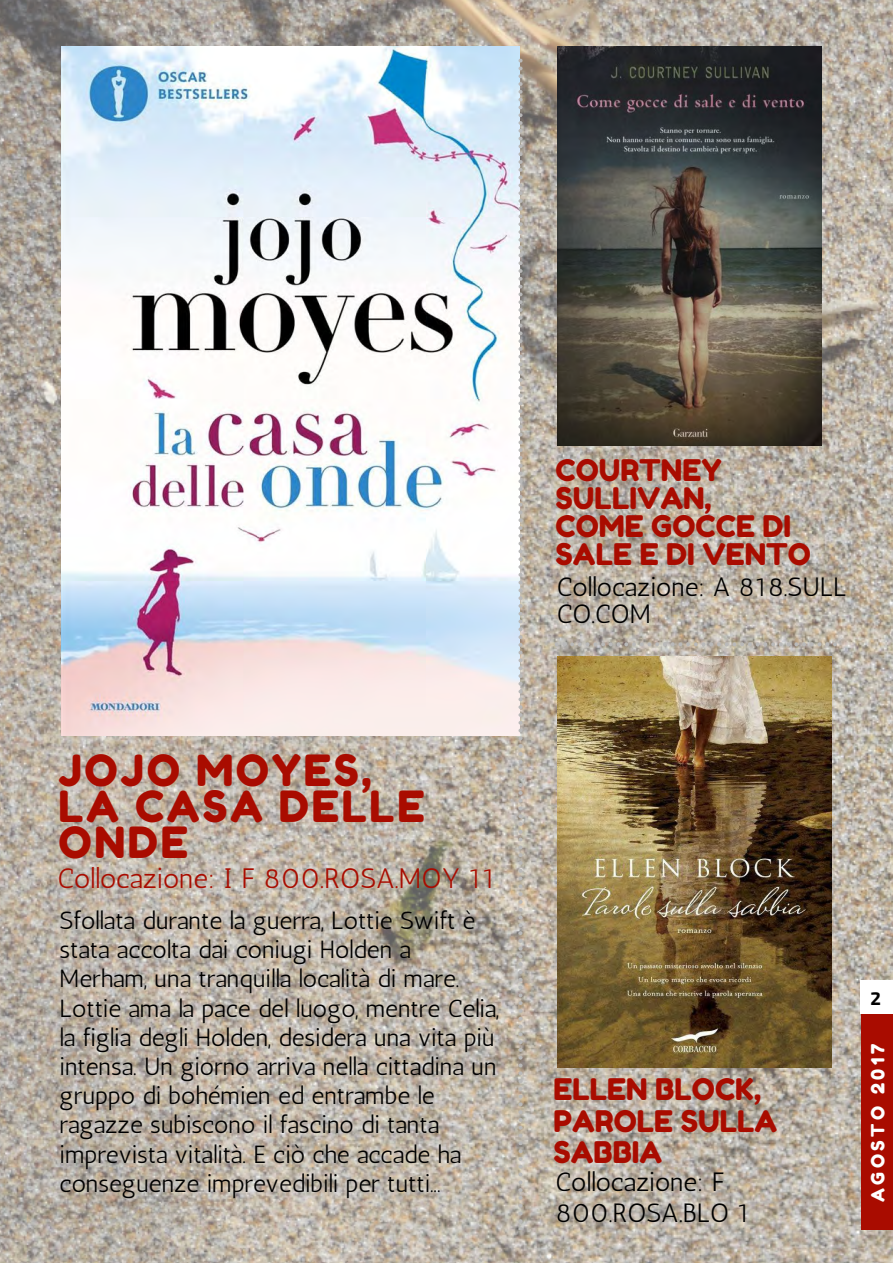
<style>
.page{position:relative;width:893px;height:1263px;background:#fff}
.page>*{position:absolute;margin:0;border:0;box-sizing:border-box;transform-origin:0 0}
.t1{font:42.9px/36px "Fredoka One";letter-spacing:.06em;color:#a90c00}
.t2{font:29.7px/28px "Fredoka One";color:#a90c00}
.t3{font:28.05px "Antic";color:#a90c00}
.t4{font:26.4px/27px "Antic";color:#000}
.t5{font:24.75px/29.2px "Antic";color:#000}
.t6{font:18.15px "Fredoka One";letter-spacing:.19em;color:#fff}
.t7{font:700 18.15px "Exo 2";color:#000}
</style>
<div class="page">
<img style="left:0;top:0;width:892px;height:1262px">
<img style="left:62px;top:46px;width:457px;height:689px">
<svg style="left:554px;top:642px;width:282px;height:4px"></svg>
<img style="left:557px;top:46px;width:264px;height:399px">
<img style="left:558px;top:656px;width:273px;height:412px">
<svg style="left:518px;top:59px;width:4px;height:1170px;background:#c3c0bc"></svg>
<div style="left:861px;top:1012px;width:31px;height:218px;background:#a90c00"></div>
<div style="left:860px;top:980px;width:32px;height:34px;background:#fff"></div>
<h1 class="t1" style="left:58px;top:752px;width:368px">JOJO MOYES,<br>LA CASA DELLE<br>ONDE</h1>
<p class="t3" style="left:57px;top:861px;width:440px">Collocazione: I F 800.ROSA.MOY 11</p>
<p class="t5" style="left:60px;top:906px;width:441px">Sfollata durante la guerra, Lottie Swift è stata accolta dai coniugi Holden a Merham, una tranquilla località di mare.<br>Lottie ama la pace del luogo, mentre Celia, la figlia degli Holden, desidera una vita più intensa. Un giorno arriva nella cittadina un gruppo di bohémien ed entrambe le ragazze subiscono il fascino di tanta imprevista vitalità. E ciò che accade ha conseguenze imprevedibili per tutti...</p>
<p class="t2" style="left:555px;top:456px;width:257px">COURTNEY<br>SULLIVAN,<br>COME GOCCE DI<br>SALE E DI VENTO</p>
<p class="t4" style="left:556px;top:573px;width:291px">Collocazione: A 818.SULL<br>CO.COM</p>
<p class="t2" style="left:553px;top:1073px;width:225px;line-height:31.5px">ELLEN BLOCK,<br>PAROLE SULLA<br>SABBIA</p>
<p class="t4" style="left:555px;top:1166px;width:196px;line-height:31.5px">Collocazione: F<br>800.ROSA.BLO 1</p>
<p class="t7" style="left:870px;top:987px;width:12px">2</p>
<p class="t6" style="left:866px;top:1202px;width:159px;rotate:-90deg">AGOSTO 2017</p>
</div>
